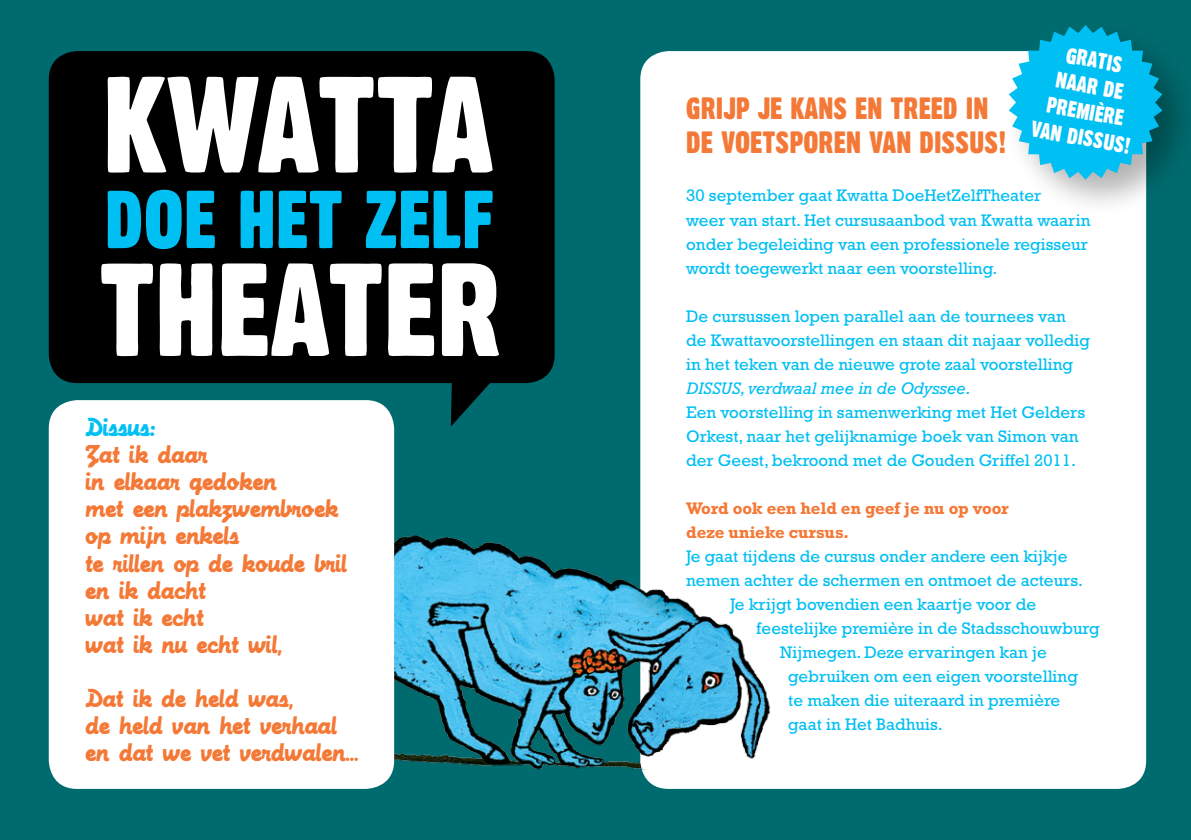
<style>
.page{position:relative;width:1191px;height:840px;background:#fff}
.page>*{position:absolute;margin:0;border:0;box-sizing:border-box;transform-origin:0 0}
.t1{font:30px/34px "Thick Goth";color:#f47836}
.t2{font:22px/26.2px "Thick Goth";color:#fff;text-align:center}
.t3{font:18px/27px "Machine Script";letter-spacing:.03em;color:#f47836}
.t4{font:18px "Machine Script";letter-spacing:.03em;color:#00bff3}
.t5{font:17px/24px "Rockwell";color:#00bff3}
.t6{font:700 17px/24px "Rockwell";letter-spacing:-.01em;color:#f47836}
.s1{font-style:italic}
</style>
<div class="page">
<div style="left:0;top:0;width:1191px;height:839px;background:#006b6e"></div>
<div style="left:640px;top:51px;width:506px;height:737px;background:#fff;border-radius:28px"></div>
<img style="left:393px;top:515px;width:378px;height:255px">
<svg style="left:640px;top:757px;width:131px;height:28px"></svg>
<div style="left:1002px;top:19px;width:189px;height:199px;background:#000;opacity:.3"></div>
<svg style="left:1008px;top:25px;width:154px;height:155px"></svg>
<div style="left:49px;top:51px;width:505px;height:332px;background:#000;border-radius:28px"></div>
<div style="left:49px;top:400px;width:345px;height:388px;background:#fff;border-radius:28px"></div>
<svg style="left:101px;top:263px;width:398px;height:93px"></svg>
<svg style="left:108px;top:190px;width:384px;height:59px"></svg>
<svg style="left:108px;top:76px;width:384px;height:97px"></svg>
<svg style="left:451px;top:383px;width:42px;height:43px"></svg>
<p class="t4" style="left:86px;top:416px;width:71px">Dissus:</p>
<p class="t3" style="left:86px;top:443px;width:262px">Zat ik daar<br>in elkaar gedoken<br>met een plakzwembroek op mijn enkels<br>te rillen op de koude bril en ik dacht<br>wat ik echt<br>wat ik nu echt wil,</p>
<p class="t3" style="left:86px;top:686px;width:274px">Dat ik de held was,<br>de held van het verhaal en dat we vet verdwalen...</p>
<p class="t2" style="left:1047px;top:38px;width:102px;rotate:10deg">GRATIS<br>NAAR DE<br>PREMIÈRE<br>VAN DISSUS!</p>
<h1 class="t1" style="left:686px;top:91px;width:322px">GRIJP JE KANS EN TREED IN<br>DE VOETSPOREN VAN DISSUS!</h1>
<p class="t5" style="left:686px;top:183px;width:406px">30 september gaat Kwatta DoeHetZelfTheater<br>weer van start. Het cursusaanbod van Kwatta waarin onder begeleiding van een professionele regisseur wordt toegewerkt naar een voorstelling.</p>
<p class="t5" style="left:686px;top:303px;width:405px">De cursussen lopen parallel aan de tournees van de Kwattavoorstellingen en staan dit najaar volledig in het teken van de nieuwe grote zaal voorstelling <span class="s1">DISSUS, verdwaal mee in de Odyssee</span>.<br>Een voorstelling in samenwerking met Het Gelders Orkest, naar het gelijknamige boek van Simon van der Geest, bekroond met de Gouden Griffel 2011.</p>
<p class="t6" style="left:686px;top:495px;width:324px">Word ook een held en geef je nu op voor deze unieke cursus.</p>
<p class="t5" style="left:686px;top:543px;width:383px">Je gaat tijdens de cursus onder andere een kijkje</p>
<p class="t5" style="left:686px;top:567px;width:398px">nemen achter de schermen en ontmoet de acteurs.</p>
<p class="t5" style="left:730px;top:591px;width:307px">Je krijgt bovendien een kaartje voor de</p>
<p class="t5" style="left:756px;top:615px;width:345px">feestelijke première in de Stadsschouwburg</p>
<p class="t5" style="left:780px;top:639px;width:268px">Nijmegen. Deze ervaringen kan je</p>
<p class="t5" style="left:788px;top:663px;width:291px">gebruiken om een eigen voorstelling</p>
<p class="t5" style="left:788px;top:687px;width:273px">te maken die uiteraard in première</p>
<p class="t5" style="left:788px;top:711px;width:156px">gaat in Het Badhuis.</p>
</div>
